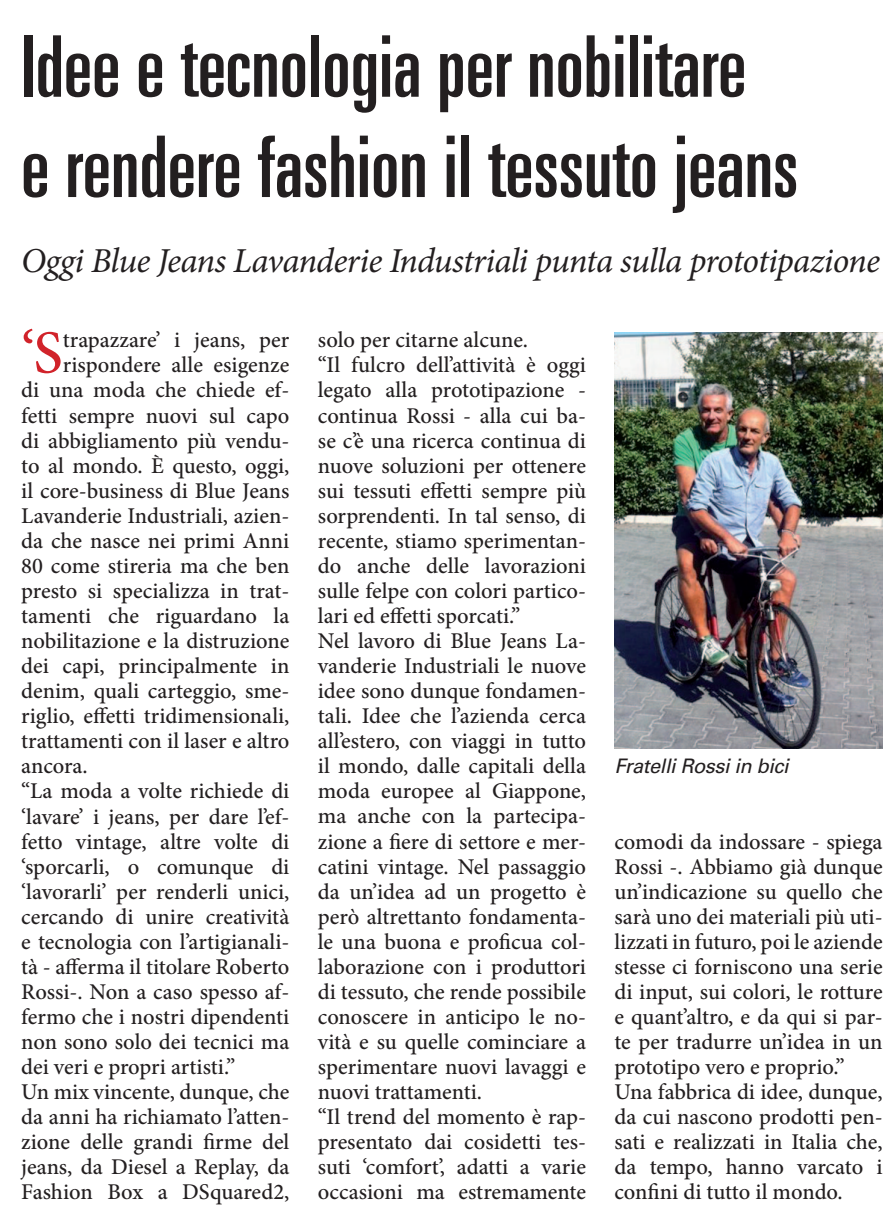
<style>
.page{position:relative;width:893px;height:1220px;background:#fff}
.page>*{position:absolute;margin:0;border:0;box-sizing:border-box;transform-origin:0 0}
.t1{font:ultra-condensed 85px/100.2px "Univers LT Std";color:#231f20}
.t2{font:500 61px "Minion Pro";color:#d1232a}
.t3{font:italic 35px "Minion Pro";letter-spacing:-.025em;color:#231f20}
.t4{font:500 22.5px/25px "Minion Pro";color:#231f20}
.t5{font:italic 20px "Univers LT Std";letter-spacing:-.02em;color:#231f20}
</style>
<div class="page">
<img style="left:614px;top:332px;width:268px;height:416px">
<h1 class="t1" style="left:21px;top:16px;width:778px">Idee e tecnologia per nobilitare<br>e rendere fashion il tessuto jeans</h1>
<h3 class="t3" style="left:21px;top:237px;width:860px">Oggi Blue Jeans Lavanderie Industriali punta sulla prototipazione</h3>
<h2 class="t2" style="left:21px;top:311px;width:43px">‘S</h2>
<p class="t4" style="left:63px;top:327px;width:228px">trapazzare’ i jeans, per</p>
<p class="t4" style="left:63px;top:353px;width:228px">rispondere alle esigenze</p>
<p class="t4" style="left:21px;top:378px;width:269px">di una moda che chiede ef-</p>
<p class="t4" style="left:21px;top:403px;width:269px">fetti sempre nuovi sul capo</p>
<p class="t4" style="left:21px;top:428px;width:270px">di abbigliamento più vendu-</p>
<p class="t4" style="left:21px;top:453px;width:269px">to al mondo. È questo, oggi,</p>
<p class="t4" style="left:21px;top:478px;width:270px">il core-business di Blue Jeans</p>
<p class="t4" style="left:21px;top:503px;width:269px">Lavanderie Industriali, azien-</p>
<p class="t4" style="left:21px;top:528px;width:269px">da che nasce nei primi Anni</p>
<p class="t4" style="left:21px;top:553px;width:269px">80 come stireria ma che ben</p>
<p class="t4" style="left:21px;top:578px;width:270px">presto si specializza in trat-</p>
<p class="t4" style="left:21px;top:603px;width:270px">tamenti che riguardano la</p>
<p class="t4" style="left:21px;top:628px;width:269px">nobilitazione e la distruzione</p>
<p class="t4" style="left:21px;top:653px;width:270px">dei capi, principalmente in</p>
<p class="t4" style="left:21px;top:678px;width:269px">denim, quali carteggio, sme-</p>
<p class="t4" style="left:21px;top:703px;width:269px">riglio, effetti tridimensionali,</p>
<p class="t4" style="left:21px;top:728px;width:270px">trattamenti con il laser e altro</p>
<p class="t4" style="left:21px;top:753px;width:68px">ancora.</p>
<p class="t4" style="left:21px;top:778px;width:270px">“La moda a volte richiede di</p>
<p class="t4" style="left:21px;top:803px;width:270px">‘lavare’ i jeans, per dare l’ef-</p>
<p class="t4" style="left:21px;top:828px;width:270px">fetto vintage, altre volte di</p>
<p class="t4" style="left:21px;top:853px;width:270px">‘sporcarli, o comunque di</p>
<p class="t4" style="left:21px;top:878px;width:269px">‘lavorarli’ per renderli unici,</p>
<p class="t4" style="left:21px;top:903px;width:269px">cercando di unire creatività</p>
<p class="t4" style="left:21px;top:928px;width:270px">e tecnologia con l’artigianali-</p>
<p class="t4" style="left:21px;top:954px;width:270px">tà - afferma il titolare Roberto</p>
<p class="t4" style="left:21px;top:979px;width:269px">Rossi-. Non a caso spesso af-</p>
<p class="t4" style="left:21px;top:1004px;width:270px">fermo che i nostri dipendenti</p>
<p class="t4" style="left:21px;top:1029px;width:270px">non sono solo dei tecnici ma</p>
<p class="t4" style="left:21px;top:1054px;width:215px">dei veri e propri artisti.”</p>
<p class="t4" style="left:21px;top:1079px;width:269px">Un mix vincente, dunque, che</p>
<p class="t4" style="left:21px;top:1104px;width:270px">da anni ha richiamato l’atten-</p>
<p class="t4" style="left:21px;top:1129px;width:270px">zione delle grandi firme del</p>
<p class="t4" style="left:21px;top:1154px;width:270px">jeans, da Diesel a Replay, da</p>
<p class="t4" style="left:21px;top:1179px;width:270px">Fashion Box a DSquared2,</p>
<p class="t4" style="left:318px;top:327px;width:270px">solo per citarne alcune.<br>“Il fulcro dell’attività è oggi legato alla prototipazione - continua Rossi - alla cui ba&shy;se c’è una ricerca continua di nuove soluzioni per ottenere sui tessuti effetti sempre più sorprendenti. In tal senso, di recente, stiamo sperimentan&shy;do anche delle lavorazioni sulle felpe con colori partico&shy;lari ed effetti sporcati.”<br>Nel lavoro di Blue Jeans La&shy;vanderie Industriali le nuove idee sono dunque fondamen&shy;tali. Idee che l’azienda cerca all’estero, con viaggi in tutto il mondo, dalle capitali della moda europee al Giappone, ma anche con la partecipa&shy;zione a fiere di settore e mer&shy;catini vintage. Nel passaggio da un’idea ad un progetto è però altrettanto fondamenta&shy;le una buona e proficua col&shy;laborazione con i produttori di tessuto, che rende possibile conoscere in anticipo le no&shy;vità e su quelle cominciare a sperimentare nuovi lavaggi e nuovi trattamenti.<br>“Il trend del momento è rap&shy;presentato dai cosidetti tes&shy;suti ‘comfort’, adatti a varie occasioni ma estremamente</p>
<p class="t5" style="left:614px;top:754px;width:176px">Fratelli Rossi in bici</p>
<p class="t4" style="left:614px;top:828px;width:270px">comodi da indossare - spiega<br>Rossi -. Abbiamo già dunque un’indicazione su quello che sarà uno dei materiali più uti&shy;lizzati in futuro, poi le aziende stesse ci forniscono una serie di input, sui colori, le rotture e quant’altro, e da qui si par&shy;te per tradurre un’idea in un prototipo vero e proprio.”<br>Una fabbrica di idee, dunque, da cui nascono prodotti pen&shy;sati e realizzati in Italia che, da tempo, hanno varcato i confini di tutto il mondo.</p>
</div>
